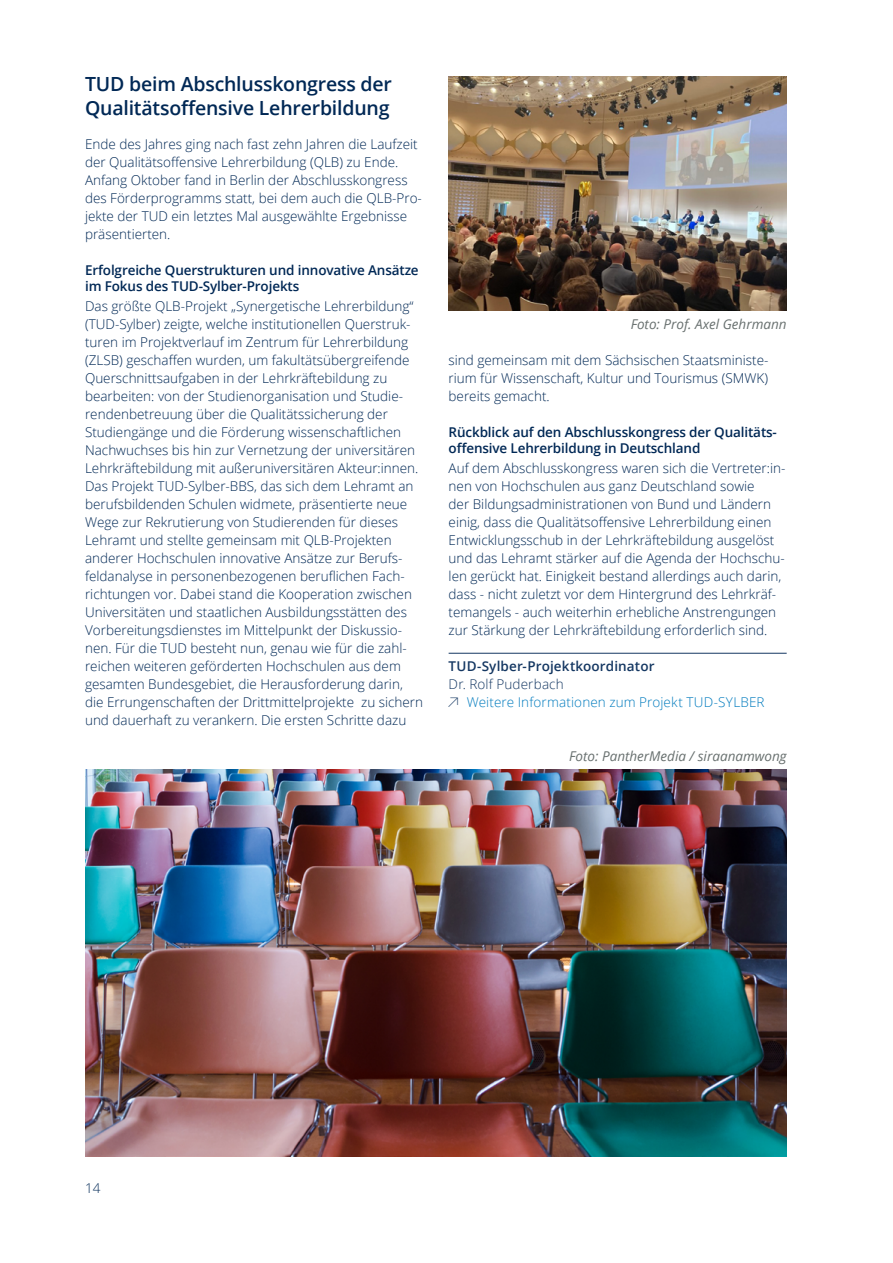
<style>
.page{position:relative;width:893px;height:1263px;background:#fff}
.page>*{position:absolute;margin:0;border:0;box-sizing:border-box;transform-origin:0 0}
.H3_Überschrift_3{font:600 19.5px/23.4px "Open Sans";letter-spacing:-.01em;color:#002855}
.t1{font:300 13.5px/18px "Open Sans";color:#002855}
.H4_Überschrift_4{font:600 13.5px/16.2px "Open Sans";letter-spacing:-.01em;color:#002855}
.t2{font:italic 13.5px "Open Sans";color:#68706f}
.Kontakt{font:600 13.5px/18px "Open Sans";letter-spacing:.01em;color:#143762}
.Liste_Website{font:300 13.5px "Open Sans";letter-spacing:.01em;color:#007bbe}
.s1{font-weight:300}
</style>
<div class="page">
<img style="left:449px;top:77px;width:338px;height:234px">
<hr style="left:449px;top:653px;width:338px;height:1px;background:#143762">
<img style="left:85px;top:770px;width:702px;height:387px">
<h3 class="H3_Überschrift_3" style="left:85px;top:72px;width:308px">TUD beim Abschlusskongress der<br>Qualitätsoffensive Lehrerbildung</h3>
<p class="t1" style="left:85px;top:134px;width:338px">Ende des Jahres ging nach fast zehn Jahren die Laufzeit der Qualitätsoffensive Lehrerbildung (QLB) zu Ende.<br>Anfang Oktober fand in Berlin der Abschlusskongress des Förderprogramms statt, bei dem auch die QLB-Pro&shy;jekte der TUD ein letztes Mal ausgewählte Ergebnisse präsentierten.</p>
<h4 class="H4_Überschrift_4" style="left:85px;top:261px;width:335px">Erfolgreiche Querstrukturen und innovative Ansätze im Fokus des TUD-Sylber-Projekts</h4>
<p class="t1" style="left:85px;top:296px;width:340px">Das größte QLB-Projekt „Synergetische Lehrerbildung“ (TUD-Sylber) zeigte, welche institutionellen Querstruk&shy;turen im Projektverlauf im Zentrum für Lehrerbildung (ZLSB) geschaffen wurden, um fakultätsübergreifende Querschnittsaufgaben in der Lehrkräftebildung zu bearbeiten: von der Studienorganisation und Studie&shy;rendenbetreuung über die Qualitätssicherung der Studiengänge und die Förderung wissenschaftlichen Nachwuchses bis hin zur Vernetzung der universitären Lehrkräftebildung mit außeruniversitären Akteur:innen.<br>Das Projekt TUD-Sylber-BBS, das sich dem Lehramt an berufsbildenden Schulen widmete, präsentierte neue Wege zur Rekrutierung von Studierenden für dieses Lehramt und stellte gemeinsam mit QLB-Projekten anderer Hochschulen innovative Ansätze zur Berufs&shy;feldanalyse in personenbezogenen beruflichen Fach&shy;richtungen vor. Dabei stand die Kooperation zwischen Universitäten und staatlichen Ausbildungsstätten des Vorbereitungsdienstes im Mittelpunkt der Diskussio&shy;nen. Für die TUD besteht nun, genau wie für die zahl&shy;reichen weiteren geförderten Hochschulen aus dem gesamten Bundesgebiet, die Herausforderung darin, die Errungenschaften der Drittmittelprojekte zu sichern und dauerhaft zu verankern. Die ersten Schritte dazu</p>
<p class="t2" style="left:631px;top:314px;width:157px">Foto: Prof. Axel Gehrmann</p>
<p class="t1" style="left:449px;top:350px;width:321px;text-align:justify">sind gemeinsam mit dem Sächsischen Staatsministe&shy;rium für Wissenschaft, Kultur und Tourismus (SMWK) bereits gemacht.</p>
<h4 class="H4_Überschrift_4" style="left:449px;top:423px;width:330px">Rückblick auf den Abschlusskongress der Qualitäts&shy;offensive Lehrerbildung in Deutschland</h4>
<p class="t1" style="left:449px;top:458px;width:338px">Auf dem Abschlusskongress waren sich die Vertreter:in&shy;nen von Hochschulen aus ganz Deutschland sowie<br>der Bildungsadministrationen von Bund und Ländern einig, dass die Qualitätsoffensive Lehrerbildung einen Entwicklungsschub in der Lehrkräftebildung ausgelöst und das Lehramt stärker auf die Agenda der Hochschu&shy;len gerückt hat. Einigkeit bestand allerdings auch darin, dass - nicht zuletzt vor dem Hintergrund des Lehrkräf&shy;temangels - auch weiterhin erhebliche Anstrengungen zur Stärkung der Lehrkräftebildung erforderlich sind.</p>
<p class="Kontakt" style="left:449px;top:656px;width:207px">TUD-Sylber-Projektkoordinator<br><span class="s1">Dr. Rolf Puderbach</span></p>
<p class="Liste_Website" style="left:467px;top:692px;width:299px">Weitere Informationen zum Projekt TUD-SYLBER</p>
<p class="t2" style="left:569px;top:746px;width:219px">Foto: PantherMedia / siraanamwong</p>
<p class="t1" style="left:85px;top:1178px;width:17px">14</p>
</div>
